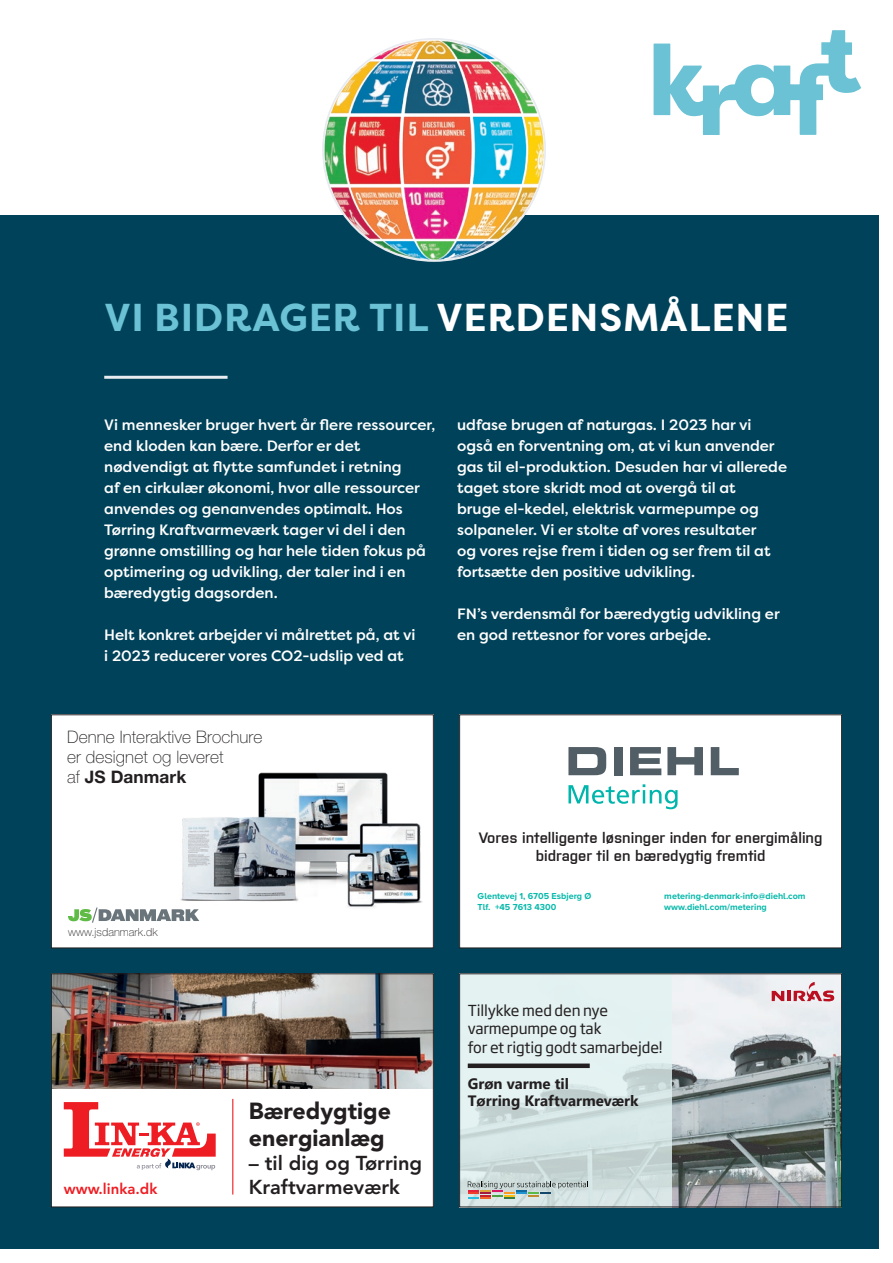
<style>
.page{position:relative;width:893px;height:1263px;background:#fff}
.page>*{position:absolute;margin:0;border:0;box-sizing:border-box;transform-origin:0 0}
.t1{font:700 38.85px "Filson Pro";letter-spacing:.02em;color:#6bc2d4}
.t2{font:900 23.1px/27.8px "Avenir LT Std";color:#231f20}
.t3{font:800 19.95px/24px "Avenir LT Std";color:#231f20}
.t4{font:100 17.25px/20.2px "Helvetica Neue LT Std";letter-spacing:.005em;color:#231f20}
.P1{font:500 15px/21px "Filson Pro";color:#fff}
.t5{font:600 15px/18px "Purista";color:#231f20;text-align:center}
.t6{font:15px/18px "Soho Gothic Pro";letter-spacing:-.01em;color:#231f20}
.t7{font:700 15px/16.5px "Segoe UI";color:#231f20}
.t8{font:800 15px "Avenir LT Std";color:#ee1d23}
.t9{font:100 11.25px "Helvetica Neue LT Std";letter-spacing:.005em;color:#231f20}
.t10{font:700 9px/10.8px "Proxima Nova A";color:#08b9ab}
.s1{color:#fff}
.s2{font-weight:700}
</style>
<div class="page">
<div style="left:0;top:15px;width:878px;height:1233px;background:#004259"></div>
<hr style="left:104px;top:376px;width:124px;height:3px;background:#e8ebf0">
<div style="left:459px;top:714px;width:383px;height:234px;background:#fff"></div>
<svg style="left:568px;top:747px;width:38px;height:28px"></svg>
<div style="left:614px;top:747px;width:9px;height:28px;background:#525e65"></div>
<svg style="left:630px;top:747px;width:31px;height:28px"></svg>
<svg style="left:667px;top:747px;width:36px;height:28px"></svg>
<svg style="left:711px;top:747px;width:28px;height:28px"></svg>
<svg style="left:568px;top:784px;width:109px;height:25px"></svg>
<div style="left:459px;top:714px;width:383px;height:234px;border:1px solid #231f20"></div>
<div style="left:51px;top:714px;width:383px;height:234px;background:#fff"></div>
<img style="left:180px;top:772px;width:243px;height:135px">
<svg style="left:68px;top:907px;width:131px;height:16px"></svg>
<div style="left:51px;top:714px;width:383px;height:234px;border:1px solid #231f20"></div>
<img style="left:671px;top:975px;width:169px;height:230px">
<svg style="left:461px;top:975px;width:210px;height:230px;fill:#e2f1f1"></svg>
<svg style="left:468px;top:1181px;width:120px;height:18px"></svg>
<div style="left:468px;top:1063px;width:122px;height:5px;background:#231f20"></div>
<svg style="left:772px;top:991px;width:12px;height:10px"></svg>
<hr style="left:787px;top:991px;width:4px;height:10px;background:#ba1021">
<svg style="left:794px;top:982px;width:40px;height:19px"></svg>
<div style="left:459px;top:973px;width:383px;height:234px;border:1px solid #231f20"></div>
<div style="left:51px;top:973px;width:383px;height:234px;background:#fff"></div>
<img style="left:53px;top:975px;width:379px;height:113px">
<svg style="left:64px;top:1102px;width:152px;height:68px"></svg>
<hr style="left:232px;top:1099px;width:1px;height:95px;background:#ee1d23">
<div style="left:51px;top:973px;width:383px;height:234px;border:1px solid #231f20"></div>
<div style="left:0;top:0;width:893px;height:215px;background:#fff"></div>
<img style="left:323px;top:39px;width:222px;height:222px;border-radius:111px">
<svg style="left:654px;top:30px;width:207px;height:105px"></svg>
<h3 class="t1" style="left:105px;top:293px;width:685px">VI BIDRAGER TIL <span class="s1">VERDENSMÅLENE</span></h3>
<p class="P1" style="left:104px;top:414px;width:333px">Vi mennesker bruger hvert år flere ressourcer, end kloden kan bære. Derfor er det nødvendigt at flytte samfundet i retning<br>af en cirkulær økonomi, hvor alle ressourcer anvendes og genanvendes optimalt. Hos Tørring Kraftvarmeværk tager vi del i den grønne omstilling og har hele tiden fokus på optimering og udvikling, der taler ind i en bæredygtig dagsorden.</p>
<p class="P1" style="left:104px;top:624px;width:313px">Helt konkret arbejder vi målrettet på, at vi i 2023 reducerer vores CO2-udslip ved at</p>
<p class="P1" style="left:457px;top:414px;width:332px">udfase brugen af naturgas. I 2023 har vi også en forventning om, at vi kun anvender gas til el-produktion. Desuden har vi allerede taget store skridt mod at overgå til at<br>bruge el-kedel, elektrisk varmepumpe og solpaneler. Vi er stolte af vores resultater<br>og vores rejse frem i tiden og ser frem til at fortsætte den positive udvikling.</p>
<p class="P1" style="left:457px;top:603px;width:324px">FN’s verdensmål for bæredygtig udvikling er en god rettesnor for vores arbejde.</p>
<p class="t4" style="left:67px;top:726px;width:197px">Denne Interaktive Brochure er designet og leveret<br>af <span class="s2">JS Danmark</span></p>
<p class="t9" style="left:68px;top:925px;width:91px">www.jsdanmark.dk</p>
<p class="t8" style="left:64px;top:1180px;width:95px">www.linka.dk</p>
<p class="t2" style="left:249px;top:1096px;width:144px">Bæredygtige energianlæg</p>
<p class="t3" style="left:249px;top:1151px;width:175px">– til dig og Tørring<br>Kraftvarmeværk</p>
<p class="t5" style="left:479px;top:828px;width:345px">Vores intelligente løsninger inden for energimåling bidrager til en bæredygtig fremtid</p>
<p class="t10" style="left:664px;top:890px;width:143px">metering-denmark-info@diehl.com www.diehl.com/metering</p>
<p class="t10" style="left:478px;top:890px;width:115px">Glentevej 1, 6705 Esbjerg Ø<br>Tlf. +45 7613 4300</p>
<p class="t6" style="left:468px;top:1000px;width:142px">Tillykke med den nye varmepumpe og tak</p>
<p class="t6" style="left:468px;top:1038px;width:196px">for et rigtig godt samarbejde!</p>
<p class="t7" style="left:468px;top:1074px;width:172px">Grøn varme til<br>Tørring Kraftvarmeværk</p>
</div>
